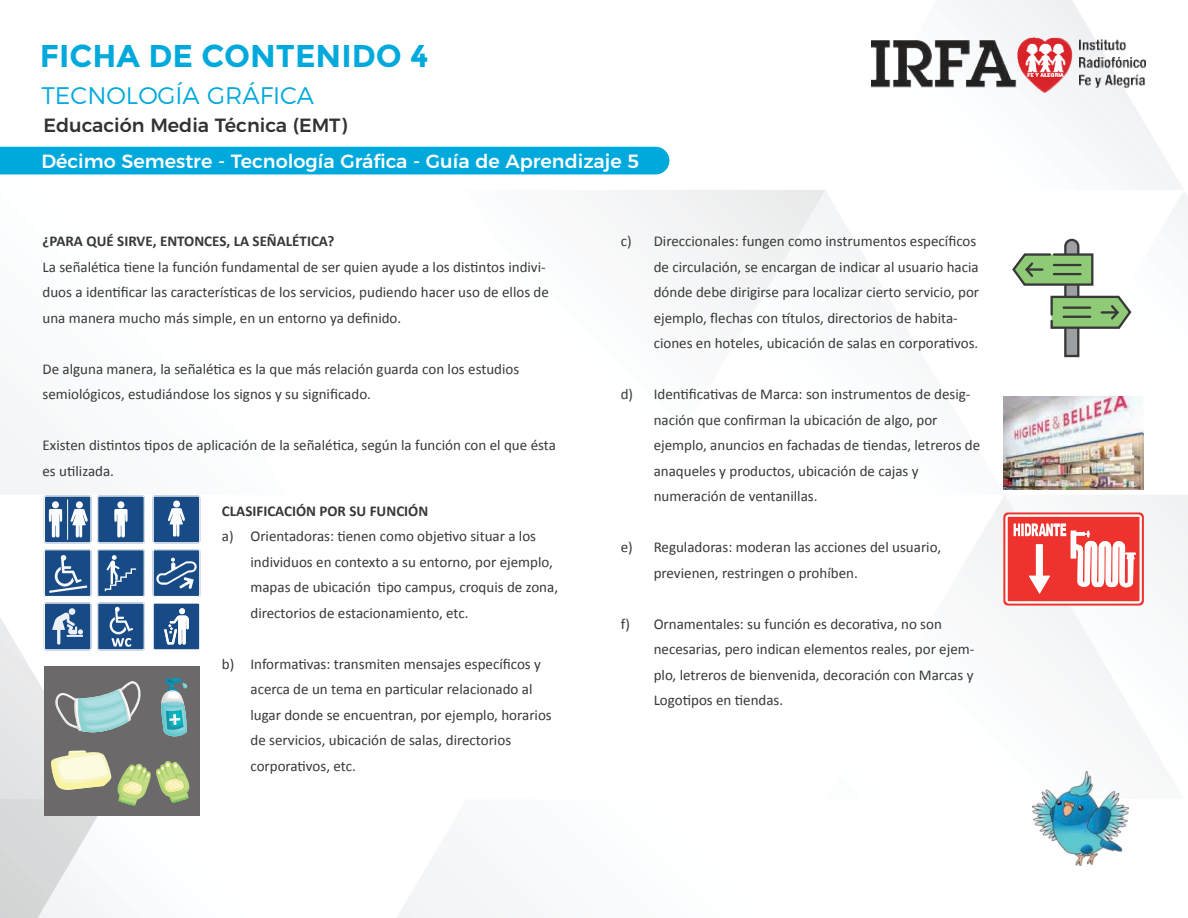
<style>
.page{position:relative;width:1188px;height:918px;background:#fff}
.page>*{position:absolute;margin:0;border:0;box-sizing:border-box;transform-origin:0 0}
.t1{font:700 31.5px "Montserrat";color:#00a9dc}
.t2{font:300 24px "Montserrat";color:#00a9dc}
.t3{font:500 19.2px "Montserrat";color:#fff}
.t4{font:500 19.2px "Montserrat";color:#333232}
.t5{font:15px/25.5px "Calibri";color:#373837}
.t6{font:700 15px "Calibri";color:#373837}
</style>
<div class="page">
<img style="left:0;top:0;width:1188px;height:918px">
<img style="left:1032px;top:771px;width:96px;height:95px">
<img style="left:872px;top:37px;width:274px;height:56px">
<div style="left:0;top:147px;width:669px;height:27px;background:#00a9dc"></div>
<svg style="left:153px;top:603px;width:47px;height:47px;background:#5278a3"></svg>
<svg style="left:44px;top:603px;width:47px;height:47px;background:#4c73a1"></svg>
<svg style="left:97px;top:549px;width:48px;height:48px;background:#416a9b"></svg>
<svg style="left:153px;top:549px;width:47px;height:48px;background:#486f9e"></svg>
<svg style="left:97px;top:603px;width:48px;height:47px;background:#446c9c"></svg>
<svg style="left:44px;top:549px;width:47px;height:48px;background:#49709f"></svg>
<svg style="left:97px;top:496px;width:48px;height:47px;background:#466e9d"></svg>
<div style="left:117px;top:501px;width:7px;height:7px;background:#fafcfe;border-radius:50%"></div>
<svg style="left:153px;top:496px;width:47px;height:47px;background:#456d9c"></svg>
<div style="left:173px;top:501px;width:7px;height:6px;background:#fafcfe;border-radius:50%"></div>
<svg style="left:44px;top:496px;width:47px;height:47px"></svg>
<div style="left:76px;top:501px;width:7px;height:7px;background:#fafcfe;border-radius:50%"></div>
<hr style="left:67px;top:499px;width:1px;height:41px;background:#fafcfe">
<div style="left:44px;top:666px;width:155px;height:150px;background:#6b696a"></div>
<svg style="left:161px;top:678px;width:27px;height:59px"></svg>
<hr style="left:166px;top:702px;width:16px;height:3px;background:#8ed4da;border-radius:50%">
<svg style="left:55px;top:681px;width:86px;height:52px"></svg>
<svg style="left:51px;top:750px;width:139px;height:56px"></svg>
<svg style="left:1011px;top:238px;width:122px;height:120px"></svg>
<svg style="left:1003px;top:512px;width:141px;height:94px"></svg>
<img style="left:1004px;top:396px;width:140px;height:94px">
<h1 class="t1" style="left:40px;top:38px;width:390px">FICHA DE CONTENIDO 4</h1>
<h2 class="t2" style="left:42px;top:81px;width:274px">TECNOLOGÍA GRÁFICA</h2>
<p class="t4" style="left:43px;top:115px;width:305px">Educación Media Técnica (EMT)</p>
<p class="t3" style="left:41px;top:151px;width:599px">Décimo Semestre - Tecnología Gráfica - Guía de Aprendizaje 5</p>
<p class="t6" style="left:43px;top:234px;width:293px">¿PARA QUÉ SIRVE, ENTONCES, LA SEÑALÉTICA?</p>
<p class="t5" style="left:43px;top:254px;width:508px">La señalética tiene la función fundamental de ser quien ayude a los distintos indivi&shy;duos a identificar las características de los servicios, pudiendo hacer uso de ellos de una manera mucho más simple, en un entorno ya definido.</p>
<p class="t5" style="left:43px;top:356px;width:478px">De alguna manera, la señalética es la que más relación guarda con los estudios semiológicos, estudiándose los signos y su significado.</p>
<p class="t5" style="left:43px;top:433px;width:515px">Existen distintos tipos de aplicación de la señalética, según la función con el que ésta es utilizada.</p>
<p class="t6" style="left:222px;top:503px;width:208px">CLASIFICACIÓN POR SU FUNCIÓN</p>
<p class="t5" style="left:222px;top:523px;width:13px">a)</p>
<p class="t5" style="left:250px;top:523px;width:309px">Orientadoras: tienen como objetivo situar a los individuos en contexto a su entorno, por ejemplo, mapas de ubicación tipo campus, croquis de zona, directorios de estacionamiento, etc.</p>
<p class="t5" style="left:250px;top:651px;width:303px">Informativas: transmiten mensajes específicos y acerca de un tema en particular relacionado al lugar donde se encuentran, por ejemplo, horarios de servicios, ubicación de salas, directorios corporativos, etc.</p>
<p class="t5" style="left:222px;top:651px;width:14px">b)</p>
<p class="t5" style="left:621px;top:229px;width:12px">c)</p>
<p class="t5" style="left:621px;top:382px;width:14px">d)</p>
<p class="t5" style="left:621px;top:535px;width:14px">e)</p>
<p class="t5" style="left:621px;top:611px;width:11px">f)</p>
<p class="t5" style="left:654px;top:229px;width:327px">Direccionales: fungen como instrumentos específicos de circulación, se encargan de indicar al usuario hacia dónde debe dirigirse para localizar cierto servicio, por ejemplo, flechas con títulos, directorios de habita&shy;ciones en hoteles, ubicación de salas en corporativos.</p>
<p class="t5" style="left:654px;top:382px;width:328px">Identificativas de Marca: son instrumentos de desig&shy;nación que confirman la ubicación de algo, por ejemplo, anuncios en fachadas de tiendas, letreros de anaqueles y productos, ubicación de cajas y numeración de ventanillas.</p>
<p class="t5" style="left:654px;top:535px;width:289px">Reguladoras: moderan las acciones del usuario, previenen, restringen o prohíben.</p>
<p class="t5" style="left:654px;top:611px;width:322px">Ornamentales: su función es decorativa, no son necesarias, pero indican elementos reales, por ejem&shy;plo, letreros de bienvenida, decoración con Marcas y Logotipos en tiendas.</p>
</div>
